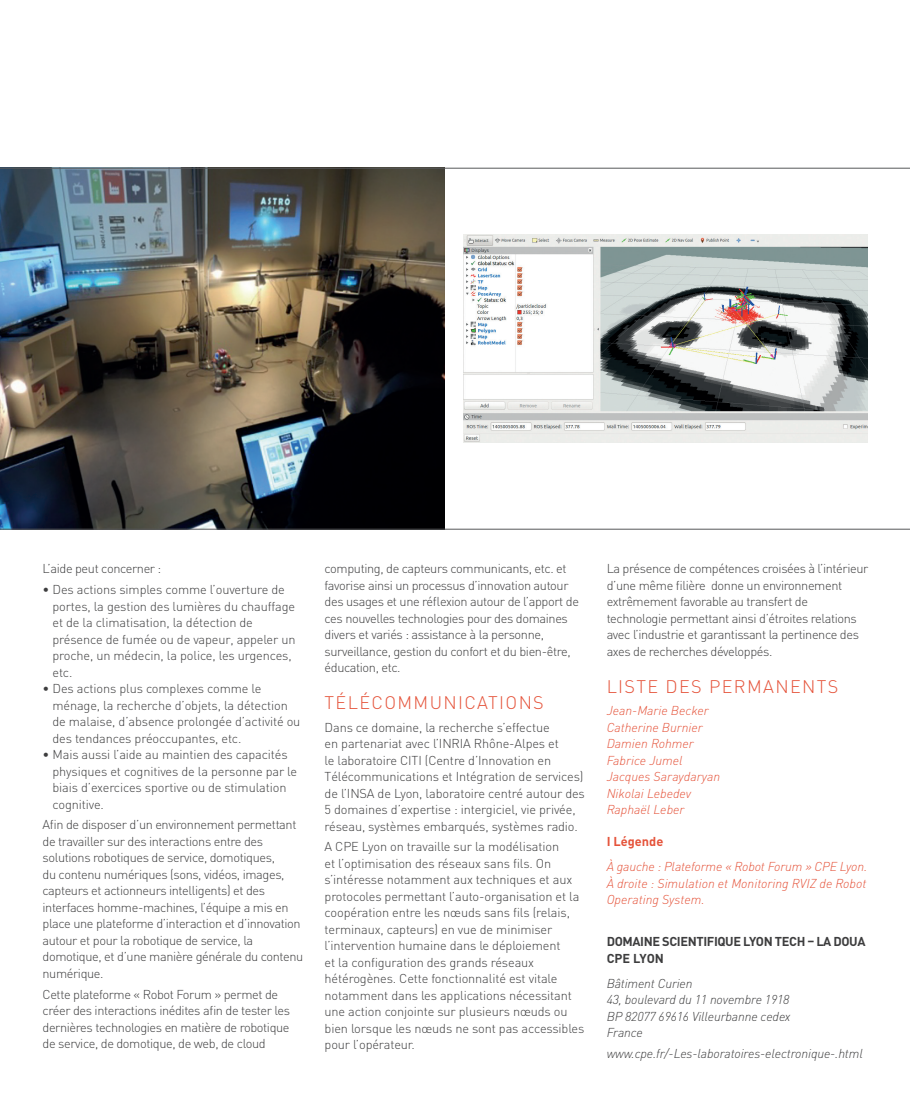
<style>
.page{position:relative;width:910px;height:1112px;background:#fff}
.page>*{position:absolute;margin:0;border:0;box-sizing:border-box;transform-origin:0 0}
.t1{font:300 18px "DIN";letter-spacing:.075em;color:#e5533a}
.t2{font:300 12.75px/16.5px "DIN";letter-spacing:-.025em;color:#3d3d3e}
.t3{font:italic 300 12.75px/16.5px "DIN Pro";color:#e5533a}
.t4{font:italic 300 12.75px/16.5px "DIN Pro";letter-spacing:-.01em;color:#3d3d3e}
.t5{font:700 12.75px/16.5px "DIN Pro";letter-spacing:-.03em;color:#3d3d3e}
.t6{font:700 12.75px "DIN";color:#e5533a}
</style>
<div class="page">
<img style="left:464px;top:235px;width:403px;height:207px">
<img style="left:0;top:167px;width:444px;height:362px">
<hr style="left:0;top:168px;width:910px;height:1px;background:#57585a">
<hr style="left:0;top:529px;width:910px;height:1px;background:#57585a">
<p class="t2" style="left:43px;top:560px;width:120px">L’aide peut concerner :</p>
<p class="t2" style="left:52px;top:581px;width:244px;text-indent:-10px">• Des actions simples comme l’ouverture de portes, la gestion des lumières du chauffage et de la climatisation, la détection de présence de fumée ou de vapeur, appeler un proche, un médecin, la police, les urgences, etc.</p>
<p class="t2" style="left:52px;top:680px;width:249px;text-indent:-10px">• Des actions plus complexes comme le ménage, la recherche d’objets, la détection de malaise, d’absence prolongée d’activité ou des tendances préoccupantes, etc.</p>
<p class="t2" style="left:52px;top:746px;width:246px;text-indent:-10px">• Mais aussi l’aide au maintien des capacités physiques et cognitives de la personne par le biais d’exercices sportive ou de stimulation cognitive.</p>
<p class="t2" style="left:43px;top:816px;width:262px">Afin de disposer d’un environnement permettant de travailler sur des interactions entre des solutions robotiques de service, domotiques,<br>du contenu numériques (sons, vidéos, images, capteurs et actionneurs intelligents) et des interfaces homme-machines, l’équipe a mis en place une plateforme d’interaction et d’innovation autour et pour la robotique de service, la domotique, et d’une manière générale du contenu numérique.</p>
<p class="t2" style="left:43px;top:985px;width:249px">Cette plateforme « Robot Forum » permet de créer des interactions inédites afin de tester les dernières technologies en matière de robotique de service, de domotique, de web, de cloud</p>
<p class="t2" style="left:325px;top:560px;width:256px">computing, de capteurs communicants, etc. et favorise ainsi un processus d’innovation autour des usages et une réflexion autour de l’apport de ces nouvelles technologies pour des domaines divers et variés : assistance à la personne, surveillance, gestion du confort et du bien-être, éducation, etc.</p>
<h1 class="t1" style="left:325px;top:692px;width:221px">TÉLÉCOMMUNICATIONS</h1>
<p class="t2" style="left:325px;top:719px;width:262px">Dans ce domaine, la recherche s’effectue<br>en partenariat avec l’INRIA Rhône-Alpes et<br>le laboratoire CITI (Centre d’Innovation en Télécommunications et Intégration de services) de l’INSA de Lyon, laboratoire centré autour des 5 domaines d’expertise : intergiciel, vie privée, réseau, systèmes embarqués, systèmes radio.</p>
<p class="t2" style="left:325px;top:838px;width:261px">A CPE Lyon on travaille sur la modélisation<br>et l’optimisation des réseaux sans fils. On s’intéresse notamment aux techniques et aux protocoles permettant l’auto-organisation et la coopération entre les nœuds sans fils (relais, terminaux, capteurs) en vue de minimiser l’intervention humaine dans le déploiement<br>et la configuration des grands réseaux hétérogènes. Cette fonctionnalité est vitale notamment dans les applications nécessitant une action conjointe sur plusieurs nœuds ou bien lorsque les nœuds ne sont pas accessibles pour l’opérateur.</p>
<p class="t2" style="left:607px;top:560px;width:263px">La présence de compétences croisées à l’intérieur d’une même filière donne un environnement extrêmement favorable au transfert de technologie permettant ainsi d’étroites relations avec l’industrie et garantissant la pertinence des axes de recherches développés.</p>
<h1 class="t1" style="left:607px;top:675px;width:233px">LISTE DES PERMANENTS</h1>
<p class="t3" style="left:607px;top:701px;width:115px">Jean-Marie Becker<br>Catherine Burnier<br>Damien Rohmer<br>Fabrice Jumel<br>Jacques Saraydaryan<br>Nikolai Lebedev<br>Raphaël Leber</p>
<p class="t6" style="left:607px;top:833px;width:58px">I Légende</p>
<p class="t3" style="left:607px;top:857px;width:262px;text-align:justify">À gauche : Plateforme « Robot Forum » CPE Lyon.<br>À droite : Simulation et Monitoring RVIZ de Robot Operating System.</p>
<p class="t5" style="left:607px;top:932px;width:260px">DOMAINE SCIENTIFIQUE LYON TECH – LA DOUA<br>CPE LYON</p>
<p class="t4" style="left:607px;top:974px;width:185px">Bâtiment Curien<br>43, boulevard du 11 novembre 1918<br>BP 82077 69616 Villeurbanne cedex<br>France</p>
<p class="t4" style="left:607px;top:1044px;width:258px">www.cpe.fr/-Les-laboratoires-electronique-.html</p>
</div>
